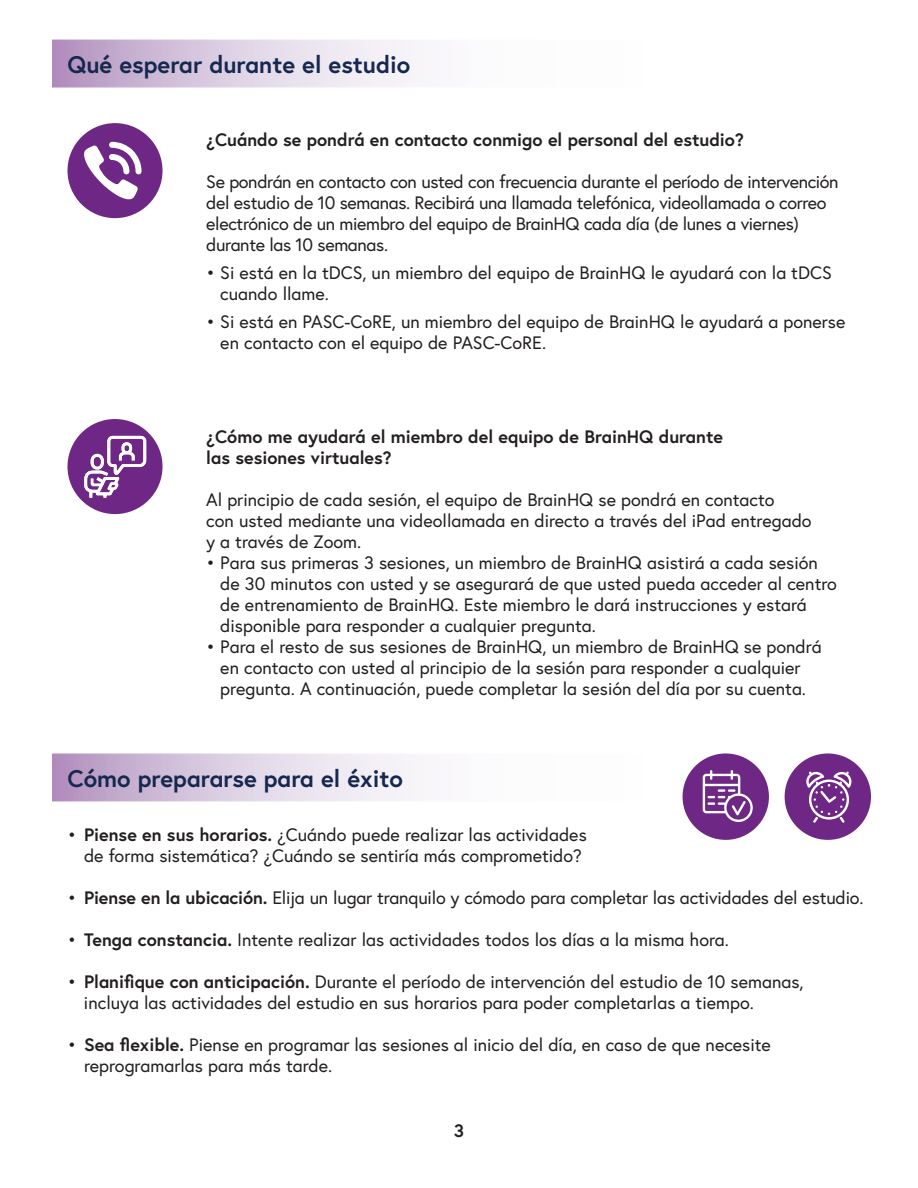
<style>
.page{position:relative;width:918px;height:1188px;background:#fff}
.page>*{position:absolute;margin:0;border:0;box-sizing:border-box;transform-origin:0 0}
.t1{font:700 24px "Europa";color:#16284f}
.t2{font:18px/21px "Europa";color:#231f20}
.t3{font:18px/21px "Europa";letter-spacing:-.02em;color:#231f20}
.t4{font:700 18px/21px "Europa";color:#231f20}
.s1{font-weight:700}
</style>
<div class="page">
<svg style="left:55px;top:43px;width:358px;height:42px;background:#dacce1"></svg>
<div style="left:52px;top:40px;width:812px;height:48px;border:2px solid #fff"></div>
<div style="left:68px;top:123px;width:95px;height:95px;background:#6f2786;border-radius:50%"></div>
<svg style="left:84px;top:142px;width:58px;height:57px"></svg>
<div style="left:68px;top:419px;width:95px;height:95px;background:#6f2786;border-radius:50%"></div>
<svg style="left:55px;top:756px;width:754px;height:42px"></svg>
<div style="left:52px;top:753px;width:812px;height:48px;border:2px solid #fff"></div>
<div style="left:785px;top:753px;width:86px;height:87px;background:#6f2786;border-radius:50%"></div>
<svg style="left:806px;top:772px;width:45px;height:51px"></svg>
<div style="left:683px;top:753px;width:86px;height:87px;background:#6f2786;border-radius:50%"></div>
<svg style="left:703px;top:770px;width:50px;height:52px"></svg>
<svg style="left:84px;top:436px;width:62px;height:62px"></svg>
<h3 class="t1" style="left:68px;top:48px;width:344px">Qué esperar durante el estudio</h3>
<h4 class="t4" style="left:206px;top:129px;width:539px">¿Cuándo se pondrá en contacto conmigo el personal del estudio?</h4>
<p class="t3" style="left:206px;top:171px;width:634px">Se pondrán en contacto con usted con frecuencia durante el período de intervención del estudio de 10 semanas. Recibirá una llamada telefónica, videollamada o correo electrónico de un miembro del equipo de BrainHQ cada día (de lunes a viernes) durante las 10 semanas.</p>
<p class="t2" style="left:220px;top:262px;width:613px;text-indent:-14px">• Si está en la tDCS, un miembro del equipo de BrainHQ le ayudará con la tDCS cuando llame.</p>
<p class="t2" style="left:220px;top:311px;width:627px;text-indent:-14px">• Si está en PASC-CoRE, un miembro del equipo de BrainHQ le ayudará a ponerse en contacto con el equipo de PASC-CoRE.</p>
<h4 class="t4" style="left:206px;top:426px;width:518px">¿Cómo me ayudará el miembro del equipo de BrainHQ durante las sesiones virtuales?</h4>
<p class="t2" style="left:206px;top:489px;width:607px">Al principio de cada sesión, el equipo de BrainHQ se pondrá en contacto<br>con usted mediante una videollamada en directo a través del iPad entregado y a través de Zoom.</p>
<p class="t2" style="left:220px;top:552px;width:618px;text-indent:-14px">• Para sus primeras 3 sesiones, un miembro de BrainHQ asistirá a cada sesión de 30 minutos con usted y se asegurará de que usted pueda acceder al centro de entrenamiento de BrainHQ. Este miembro le dará instrucciones y estará disponible para responder a cualquier pregunta.</p>
<p class="t2" style="left:206px;top:636px;width:617px;text-align:center">• Para el resto de sus sesiones de BrainHQ, un miembro de BrainHQ se pondrá en contacto con usted al principio de la sesión para responder a cualquier pregunta. A continuación, puede completar la sesión del día por su cuenta.</p>
<h2 class="t1" style="left:68px;top:762px;width:337px">Cómo prepararse para el éxito</h2>
<p class="t2" style="left:68px;top:824px;width:521px;text-align:right">• <span class="s1">Piense en sus horarios.</span> ¿Cuándo puede realizar las actividades de forma sistemática? ¿Cuándo se sentiría más comprometido?</p>
<p class="t2" style="left:67px;top:887px;width:798px">• <span class="s1">Piense en la ubicación.</span> Elija un lugar tranquilo y cómodo para completar las actividades del estudio.</p>
<p class="t2" style="left:67px;top:929px;width:663px">• <span class="s1">Tenga constancia.</span> Intente realizar las actividades todos los días a la misma hora.</p>
<p class="t2" style="left:84px;top:971px;width:721px;text-indent:-17px">• <span class="s1">Planifique con anticipación.</span> Durante el período de intervención del estudio de 10 semanas, incluya las actividades del estudio en sus horarios para poder completarlas a tiempo.</p>
<p class="t2" style="left:84px;top:1034px;width:688px;text-indent:-17px">• <span class="s1">Sea flexible.</span> Piense en programar las sesiones al inicio del día, en caso de que necesite reprogramarlas para más tarde.</p>
<p class="t4" style="left:454px;top:1120px;width:12px">3</p>
</div>
